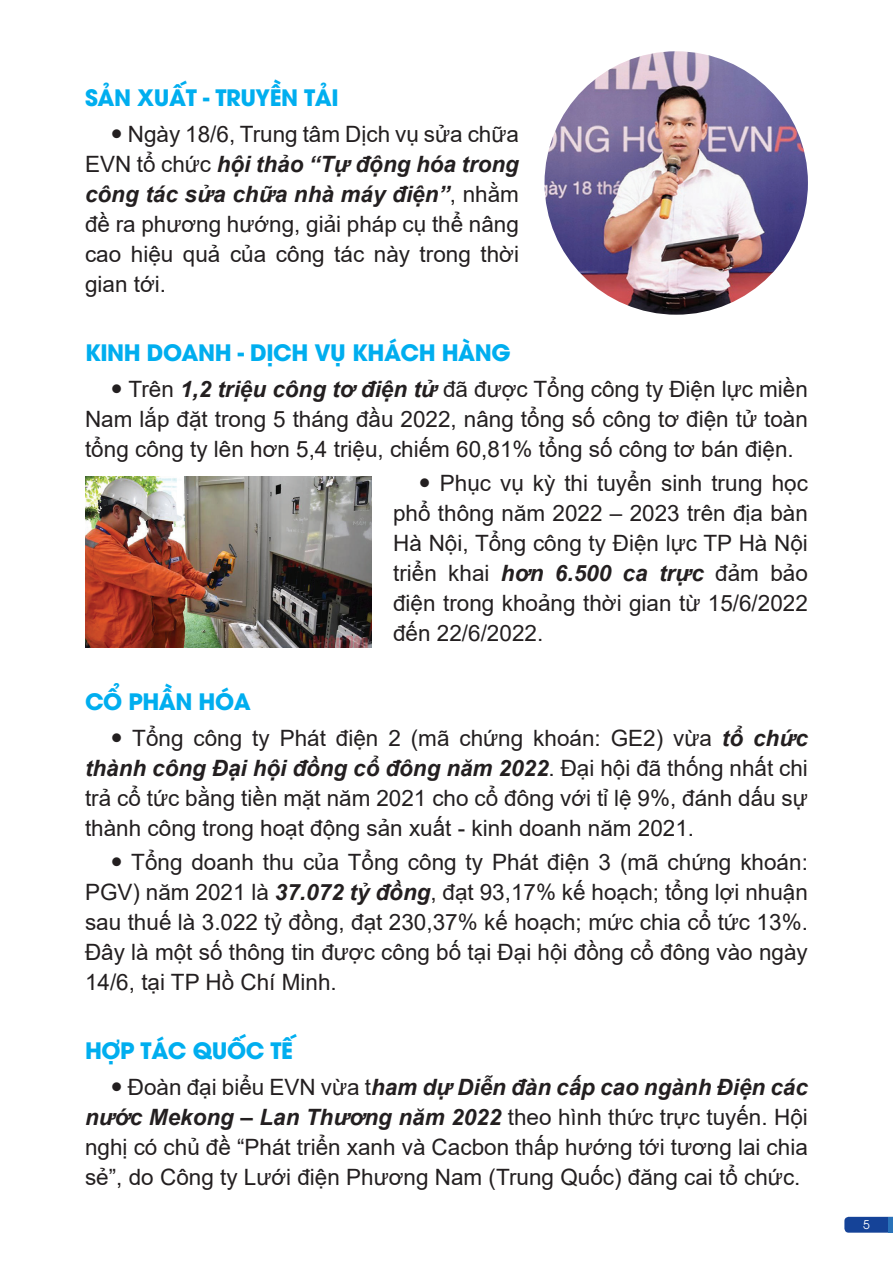
<style>
.page{position:relative;width:893px;height:1263px;background:#fff}
.page>*{position:absolute;margin:0;border:0;box-sizing:border-box;transform-origin:0 0}
.t1{font:22.5px/30px "Arial";color:#231f20;text-align:justify}
.t2{font:700 22.5px "UTM Avo";letter-spacing:-.02em;color:#00aeef}
.t3{font:12px "UTM Avo";color:#fff}
.s1{font-weight:700;font-style:italic}
</style>
<div class="page">
<svg style="left:844px;top:1217px;width:45px;height:16px"></svg>
<hr style="left:889px;top:1217px;width:4px;height:16px;background:#2972b9">
<img style="left:85px;top:476px;width:287px;height:171px">
<img style="left:544px;top:51px;width:264px;height:264px;border-radius:132px">
<p class="t2" style="left:85px;top:79px;width:255px">SẢN XUẤT - TRUYỀN TẢI</p>
<p class="t1" style="left:85px;top:119px;width:435px;text-indent:43px">Ngày 18/6, Trung tâm Dịch vụ sửa chữa EVN tổ chức <span class="s1">hội thảo “Tự động hóa trong công tác sửa chữa nhà máy điện”</span>, nhằm đề ra phương hướng, giải pháp cụ thể nâng cao hiệu quả của công tác này trong thời gian tới.</p>
<p class="t2" style="left:85px;top:334px;width:427px">KINH DOANH - DỊCH VỤ KHÁCH HÀNG</p>
<p class="t1" style="left:85px;top:374px;width:724px;text-indent:43px">Trên <span class="s1">1,2 triệu công tơ điện tử</span> đã được Tổng công ty Điện lực miền Nam lắp đặt trong 5 tháng đầu 2022, nâng tổng số công tơ điện tử toàn tổng công ty lên hơn 5,4 triệu, chiếm 60,81% tổng số công tơ bán điện.</p>
<p class="t1" style="left:393px;top:468px;width:416px;text-indent:47px">Phục vụ kỳ thi tuyển sinh trung học phổ thông năm 2022 – 2023 trên địa bàn Hà Nội, Tổng công ty Điện lực TP Hà Nội triển khai <span class="s1">hơn 6.500 ca trực</span> đảm bảo điện trong khoảng thời gian từ 15/6/2022 đến 22/6/2022.</p>
<p class="t2" style="left:85px;top:683px;width:167px">CỔ PHẦN HÓA</p>
<p class="t1" style="left:85px;top:723px;width:724px;text-indent:47px">Tổng công ty Phát điện 2 (mã chứng khoán: GE2) vừa <span class="s1">tổ chức thành công Đại hội đồng cổ đông năm 2022</span>. Đại hội đã thống nhất chi trả cổ tức bằng tiền mặt năm 2021 cho cổ đông với tỉ lệ 9%, đánh dấu sự thành công trong hoạt động sản xuất - kinh doanh năm 2021.</p>
<p class="t1" style="left:85px;top:847px;width:724px;text-indent:46px">Tổng doanh thu của Tổng công ty Phát điện 3 (mã chứng khoán:<br>PGV) năm 2021 là <span class="s1">37.072 tỷ đồng</span>, đạt 93,17% kế hoạch; tổng lợi nhuận sau thuế là 3.022 tỷ đồng, đạt 230,37% kế hoạch; mức chia cổ tức 13%.<br>Đây là một số thông tin được công bố tại Đại hội đồng cổ đông vào ngày 14/6, tại TP Hồ Chí Minh.</p>
<p class="t2" style="left:85px;top:1032px;width:210px">HỢP TÁC QUỐC TẾ</p>
<p class="t1" style="left:85px;top:1072px;width:724px;text-indent:43px">Đoàn đại biểu EVN vừa t<span class="s1">ham dự Diễn đàn cấp cao ngành Điện các nước Mekong – Lan Thương năm 2022</span> theo hình thức trực tuyến. Hội nghị có chủ đề “Phát triển xanh và Cacbon thấp hướng tới tương lai chia sẻ”, do Công ty Lưới điện Phương Nam (Trung Quốc) đăng cai tổ chức.</p>
<p class="t3" style="left:863px;top:1215px;width:8px">5</p>
</div>
